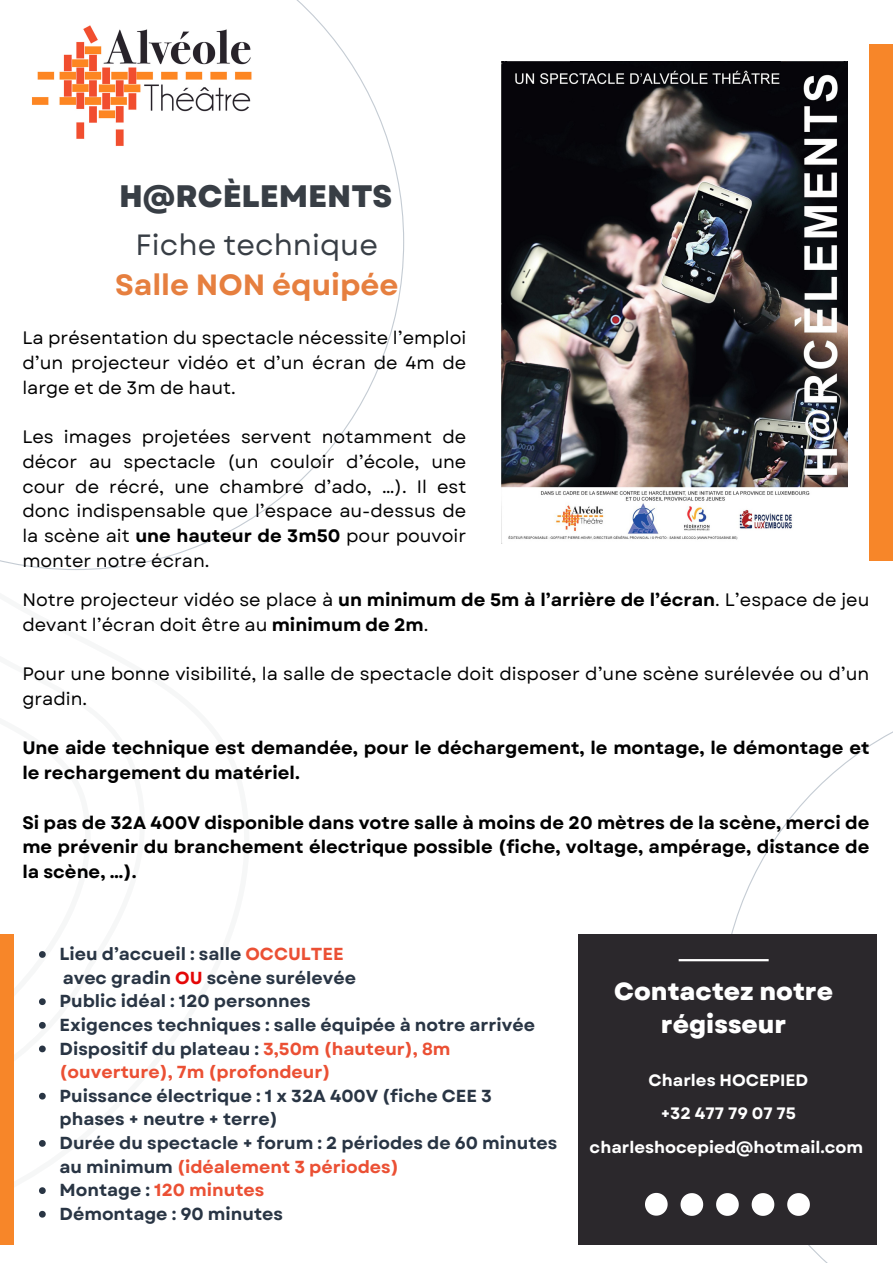
<style>
.page{position:relative;width:893px;height:1264px;background:#fff}
.page>*{position:absolute;margin:0;border:0;box-sizing:border-box;transform-origin:0 0}
.t1{font:800 31.05px "Garet";color:#383e45}
.t2{font:700 29.25px "Garet";color:#e67f3f}
.t3{font:29.25px "Garet";color:#383e45}
.t4{font:800 24.75px/33.8px "Garet";color:#fff;text-align:center}
.t5{font:18px/24.8px "Garet";color:#000;text-align:justify}
.t6{font:700 18px/24.8px "Garet";color:#000}
.t7{font:700 17.4px/23.5px "Garet";color:#293544}
.t8{font:700 17.4px/23.5px "Garet";color:#eb5034}
.t9{font:700 16.5px/33.8px "Garet";color:#fff;text-align:center}
.s1{font-weight:700}
.s2{color:#eb5034}
.s3{color:#293544}
.s4{color:#e40707}
</style>
<div class="page">
<svg style="left:0;top:0;width:404px;height:570px"></svg>
<svg style="left:719px;top:732px;width:173px;height:530px"></svg>
<div style="left:578px;top:933px;width:298px;height:311px;background:#2b282c"></div>
<div style="left:869px;top:44px;width:23px;height:517px;background:#f78629"></div>
<div style="left:0;top:933px;width:14px;height:311px;background:#f78629"></div>
<hr style="left:678px;top:959px;width:90px;height:2px;background:#fff">
<svg style="left:645px;top:1192px;width:22px;height:23px"></svg>
<svg style="left:680px;top:1193px;width:23px;height:22px"></svg>
<svg style="left:716px;top:1193px;width:22px;height:22px"></svg>
<svg style="left:751px;top:1193px;width:23px;height:22px"></svg>
<svg style="left:787px;top:1193px;width:22px;height:22px"></svg>
<img style="left:501px;top:61px;width:346px;height:482px">
<img style="left:22px;top:13px;width:240px;height:145px">
<svg style="left:39px;top:951px;width:7px;height:6px"></svg>
<svg style="left:39px;top:998px;width:7px;height:7px"></svg>
<svg style="left:39px;top:1022px;width:7px;height:6px"></svg>
<svg style="left:39px;top:1045px;width:7px;height:7px"></svg>
<svg style="left:39px;top:1092px;width:7px;height:7px"></svg>
<svg style="left:39px;top:1140px;width:7px;height:6px"></svg>
<svg style="left:39px;top:1187px;width:7px;height:6px"></svg>
<svg style="left:39px;top:1210px;width:7px;height:7px"></svg>
<p class="t1" style="left:119px;top:174px;width:275px">H@RCÈLEMENTS</p>
<p class="t3" style="left:136px;top:223px;width:244px">Fiche technique</p>
<p class="t2" style="left:115px;top:264px;width:285px">Salle NON équipée</p>
<p class="t5" style="left:22px;top:325px;width:445px">La présentation du spectacle nécessite l’emploi d’un projecteur vidéo et d’un écran de 4m de large et de 3m de haut.</p>
<p class="t5" style="left:22px;top:424px;width:445px">Les images projetées servent notamment de décor au spectacle (un couloir d’école, une cour de récré, une chambre d’ado, …). Il est donc indispensable que l’espace au-dessus de la scène ait <span class="s1">une hauteur de 3m50</span> pour pouvoir monter notre écran.</p>
<p class="t5" style="left:22px;top:587px;width:848px">Notre projecteur vidéo se place à <span class="s1">un minimum de 5m à l’arrière de l’écran</span>. L’espace de jeu devant l’écran doit être au <span class="s1">minimum de 2m</span>.</p>
<p class="t5" style="left:22px;top:661px;width:848px">Pour une bonne visibilité, la salle de spectacle doit disposer d’une scène surélevée ou d’un gradin.</p>
<p class="t6" style="left:22px;top:736px;width:848px">Une aide technique est demandée, pour le déchargement, le montage, le démontage et le rechargement du matériel.</p>
<p class="t6" style="left:22px;top:810px;width:848px;text-align:justify">Si pas de 32A 400V disponible dans votre salle à moins de 20 mètres de la scène, merci de me prévenir du branchement électrique possible (fiche, voltage, ampérage, distance de la scène, …).</p>
<p class="t7" style="left:60px;top:942px;width:285px">Lieu d’accueil : salle <span class="s2">OCCULTEE</span></p>
<p class="t7" style="left:60px;top:989px;width:252px">Public idéal : 120 personnes</p>
<p class="t7" style="left:60px;top:1013px;width:477px">Exigences techniques : salle équipée à notre arrivée</p>
<p class="t8" style="left:60px;top:1036px;width:392px"><span class="s3">Dispositif du plateau :</span> 3,50m (hauteur), 8m (ouverture), 7m (profondeur)</p>
<p class="t7" style="left:60px;top:1083px;width:433px">Puissance électrique : 1 x 32A 400V (fiche CEE 3 phases + neutre + terre)</p>
<p class="t7" style="left:60px;top:1131px;width:499px">Durée du spectacle + forum : 2 périodes de 60 minutes au minimum <span class="s2">(idéalement 3 périodes)</span></p>
<p class="t8" style="left:60px;top:1178px;width:206px"><span class="s3">Montage :</span> 120 minutes</p>
<p class="t7" style="left:60px;top:1201px;width:225px">Démontage : 90 minutes</p>
<p class="t7" style="left:63px;top:965px;width:295px">avec gradin <span class="s4">OU</span> scène surélevée</p>
<p class="t4" style="left:614px;top:974px;width:220px">Contactez notre régisseur</p>
<p class="t9" style="left:648px;top:1062px;width:161px">Charles HOCEPIED</p>
<p class="t9" style="left:589px;top:1096px;width:275px">+32 477 79 07 75 charleshocepied@hotmail.com</p>
</div>
